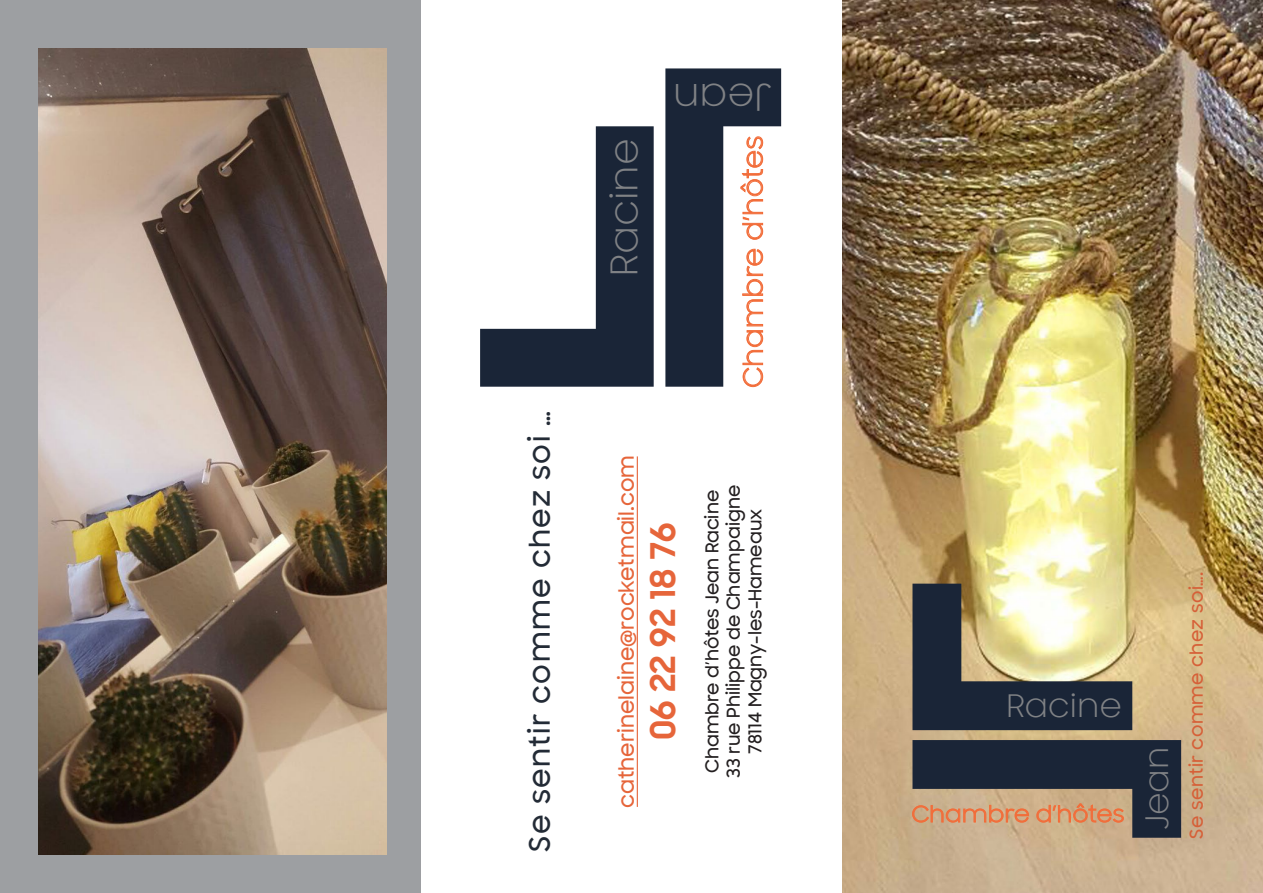
<style>
.page{position:relative;width:1263px;height:893px;background:#fff}
.page>*{position:absolute;margin:0;border:0;box-sizing:border-box;transform-origin:0 0}
.t1{font:37.35px "Samsung Sharp Sans";color:#808285}
.t2{font:700 34.5px "Samsung Sharp Sans";color:#e6653a}
.t3{font:31.5px "Samsung Sharp Sans";color:#808285}
.t4{font:500 28.5px "Samsung Sharp Sans";letter-spacing:.05em;color:#232b36}
.t5{font:26.55px "Samsung Sharp Sans";color:#f26d3a}
.t6{font:500 21px "Samsung Sharp Sans";color:#e6653a}
.t7{font:500 18px "Samsung Sharp Sans";color:#231f20}
.t8{font:500 18px "Samsung Sharp Sans";letter-spacing:.025em;color:#d66038}
</style>
<div class="page">
<div style="left:0;top:0;width:421px;height:893px;background:#9d9fa2"></div>
<img style="left:842px;top:0;width:421px;height:893px">
<svg style="left:480px;top:126px;width:174px;height:261px"></svg>
<svg style="left:665px;top:68px;width:116px;height:319px"></svg>
<hr style="left:637px;top:456px;width:1px;height:351px;background:#e6653a">
<img style="left:38px;top:48px;width:348px;height:807px">
<svg style="left:912px;top:584px;width:220px;height:146px;background:#838371"></svg>
<svg style="left:912px;top:740px;width:269px;height:98px;background:#645b56"></svg>
<p class="t4" style="left:519px;top:852px;width:442px;rotate:-90deg">Se sentir comme chez soi …</p>
<p class="t1" style="left:772px;top:124px;width:101px;rotate:-180deg">Jean</p>
<p class="t1" style="left:597px;top:276px;width:139px;rotate:-90deg">Racine</p>
<p class="t5" style="left:734px;top:388px;width:254px;rotate:-90deg">Chambre d’hôtes</p>
<p class="t6" style="left:611px;top:808px;width:354px;rotate:-90deg">catherinelaine@rocketmail.com</p>
<p class="t2" style="left:637px;top:740px;width:219px;rotate:-90deg">06 22 92 18 76</p>
<p class="t7" style="left:699px;top:773px;width:284px;rotate:-90deg">Chambre d’hôtes Jean Racine</p>
<p class="t7" style="left:720px;top:778px;width:294px;rotate:-90deg">33 rue Philippe de Champaigne</p>
<p class="t7" style="left:742px;top:754px;width:247px;rotate:-90deg">78114 Magny-les-Hameaux</p>
<p class="t3" style="left:1006px;top:683px;width:117px">Racine</p>
<p class="t3" style="left:1134px;top:830px;width:85px;rotate:-90deg">Jean</p>
<p class="t8" style="left:1183px;top:838px;width:268px;rotate:-90deg">Se sentir comme chez soi….</p>
</div>
